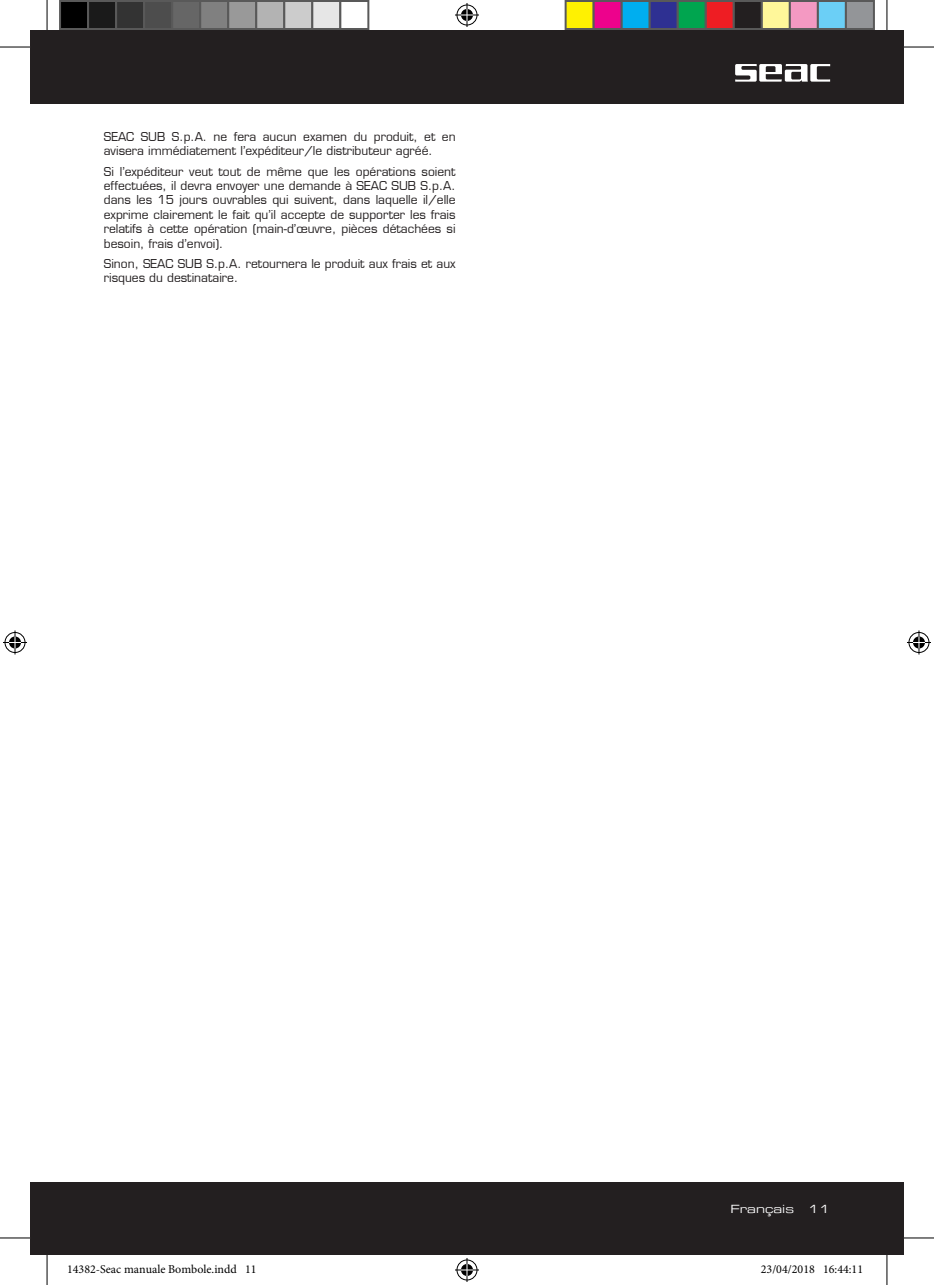
<style>
.page{position:relative;width:934px;height:1285px;background:#fff}
.page>*{position:absolute;margin:0;border:0;box-sizing:border-box;transform-origin:0 0}
.t1{font:12px/14.4px "Eurostile LT";color:#231f20}
.t2{font:12px "Minion Pro";color:#000}
.t3{font:11.4px "Eurostile LT Extended Two";color:#fff}
</style>
<div class="page">
<div style="left:30px;top:1181px;width:873px;height:74px;background:#231f20"></div>
<div style="left:30px;top:30px;width:873px;height:74px;background:#231f20"></div>
<svg style="left:735px;top:64px;width:94px;height:18px"></svg>
<hr style="left:0;top:47px;width:30px;height:1px;background:#000">
<hr style="left:903px;top:47px;width:30px;height:1px;background:#000">
<hr style="left:0;top:1237px;width:30px;height:1px;background:#000">
<hr style="left:903px;top:1237px;width:30px;height:1px;background:#000">
<hr style="left:47px;top:0;width:1px;height:30px;background:#000">
<hr style="left:47px;top:1255px;width:1px;height:30px;background:#000">
<hr style="left:886px;top:0;width:1px;height:30px;background:#000">
<hr style="left:886px;top:1255px;width:1px;height:30px;background:#000">
<svg style="left:455px;top:3px;width:24px;height:24px"></svg>
<svg style="left:455px;top:1258px;width:24px;height:24px"></svg>
<svg style="left:3px;top:630px;width:24px;height:24px"></svg>
<svg style="left:907px;top:630px;width:23px;height:24px"></svg>
<div style="left:60px;top:1px;width:28px;height:28px;background:#000"></div>
<div style="left:59px;top:0;width:30px;height:30px;border:2px solid #595959"></div>
<div style="left:88px;top:1px;width:28px;height:28px;background:#1a1a1a"></div>
<div style="left:87px;top:0;width:30px;height:30px;border:2px solid #595959"></div>
<div style="left:116px;top:1px;width:28px;height:28px;background:#333"></div>
<div style="left:115px;top:0;width:30px;height:30px;border:2px solid #595959"></div>
<div style="left:144px;top:1px;width:28px;height:28px;background:#4d4d4d"></div>
<div style="left:143px;top:0;width:30px;height:30px;border:2px solid #595959"></div>
<div style="left:172px;top:1px;width:28px;height:28px;background:#666"></div>
<div style="left:171px;top:0;width:30px;height:30px;border:2px solid #595959"></div>
<div style="left:200px;top:1px;width:28px;height:28px;background:#808080"></div>
<div style="left:199px;top:0;width:30px;height:30px;border:2px solid #595959"></div>
<div style="left:228px;top:1px;width:28px;height:28px;background:#999"></div>
<div style="left:227px;top:0;width:30px;height:30px;border:2px solid #595959"></div>
<div style="left:256px;top:1px;width:28px;height:28px;background:#b3b3b3"></div>
<div style="left:255px;top:0;width:30px;height:30px;border:2px solid #595959"></div>
<div style="left:284px;top:1px;width:28px;height:28px;background:#ccc"></div>
<div style="left:283px;top:0;width:30px;height:30px;border:2px solid #595959"></div>
<div style="left:312px;top:1px;width:28px;height:28px;background:#e6e6e6"></div>
<div style="left:311px;top:0;width:30px;height:30px;border:2px solid #595959"></div>
<div style="left:339px;top:0;width:30px;height:30px;border:2px solid #595959"></div>
<div style="left:565px;top:1px;width:28px;height:28px;background:#fff101"></div>
<div style="left:564px;top:0;width:30px;height:30px;border:2px solid #595959"></div>
<div style="left:593px;top:1px;width:28px;height:28px;background:#ed028c"></div>
<div style="left:592px;top:0;width:30px;height:30px;border:2px solid #595959"></div>
<div style="left:621px;top:1px;width:28px;height:28px;background:#00aeef"></div>
<div style="left:620px;top:0;width:30px;height:30px;border:2px solid #595959"></div>
<div style="left:649px;top:1px;width:28px;height:28px;background:#2e3092"></div>
<div style="left:648px;top:0;width:30px;height:30px;border:2px solid #595959"></div>
<div style="left:677px;top:1px;width:28px;height:28px;background:#00a54f"></div>
<div style="left:676px;top:0;width:30px;height:30px;border:2px solid #595959"></div>
<div style="left:705px;top:1px;width:28px;height:28px;background:#ee1d23"></div>
<div style="left:704px;top:0;width:30px;height:30px;border:2px solid #595959"></div>
<div style="left:733px;top:1px;width:28px;height:28px;background:#231f20"></div>
<div style="left:732px;top:0;width:30px;height:30px;border:2px solid #595959"></div>
<div style="left:761px;top:1px;width:28px;height:28px;background:#fff79a"></div>
<div style="left:760px;top:0;width:30px;height:30px;border:2px solid #595959"></div>
<div style="left:789px;top:1px;width:28px;height:28px;background:#f499c2"></div>
<div style="left:788px;top:0;width:30px;height:30px;border:2px solid #595959"></div>
<div style="left:817px;top:1px;width:28px;height:28px;background:#6bcff6"></div>
<div style="left:816px;top:0;width:30px;height:30px;border:2px solid #595959"></div>
<div style="left:845px;top:1px;width:28px;height:28px;background:#939598"></div>
<div style="left:844px;top:0;width:30px;height:30px;border:2px solid #595959"></div>
<p class="t1" style="left:104px;top:130px;width:353px">SEAC SUB S.p.A. ne fera aucun examen du produit, et en avisera immédiatement l’expéditeur/le distributeur agréé.</p>
<p class="t1" style="left:104px;top:164px;width:353px;text-align:justify">Si l’expéditeur veut tout de même que les opérations soient effectuées, il devra envoyer une demande à SEAC SUB S.p.A. dans les 15 jours ouvrables qui suivent, dans laquelle il/elle exprime clairement le fait qu’il accepte de supporter les frais relatifs à cette opération (main-d’œuvre, pièces détachées si besoin, frais d’envoi).</p>
<p class="t1" style="left:104px;top:256px;width:353px">Sinon, SEAC SUB S.p.A. retournera le produit aux frais et aux risques du destinataire.</p>
<p class="t3" style="left:730px;top:1200px;width:101px">Français 11</p>
<p class="t2" style="left:67px;top:1261px;width:191px">14382-Seac manuale Bombole.indd 11</p>
<p class="t2" style="left:760px;top:1261px;width:104px">23/04/2018 16:44:11</p>
</div>
